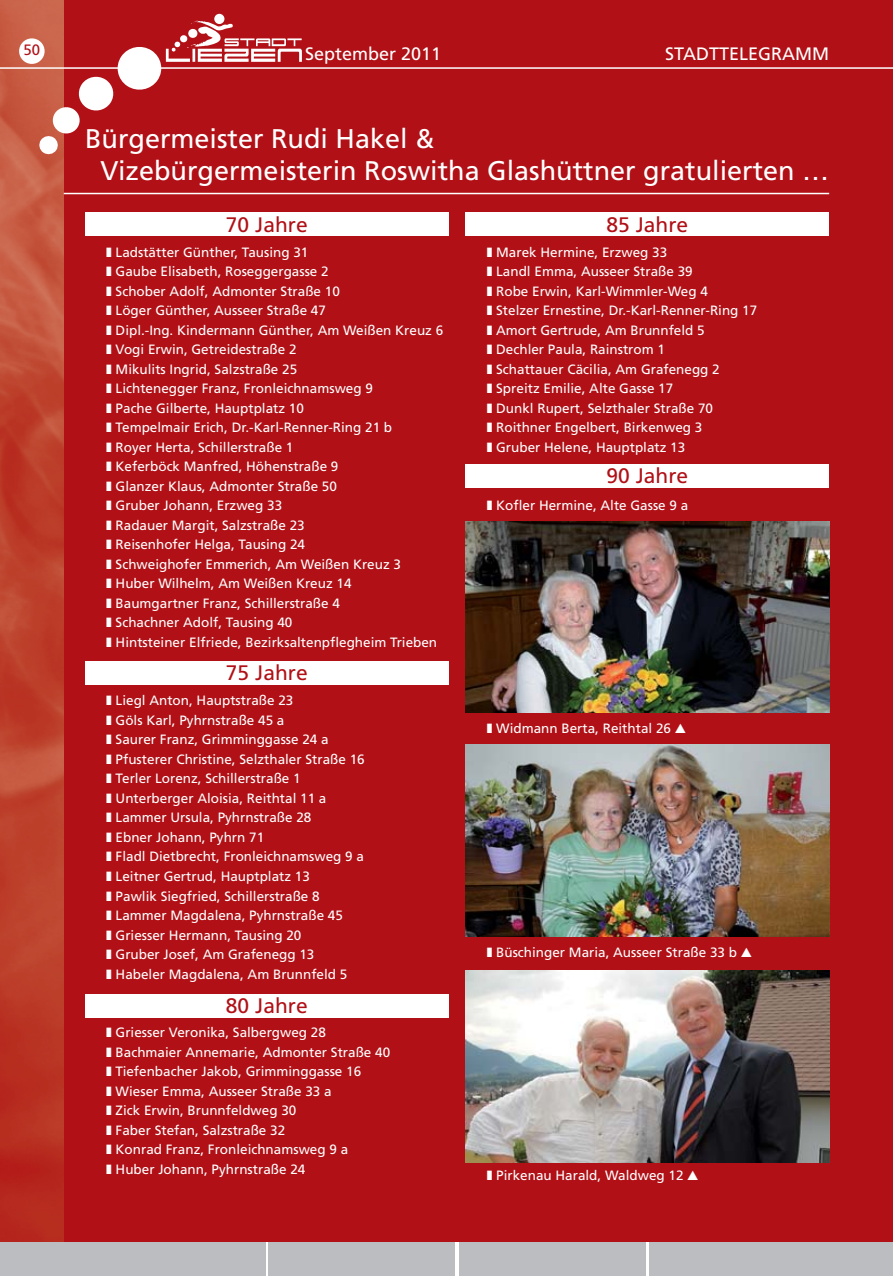
<style>
.page{position:relative;width:893px;height:1276px;background:#fff}
.page>*{position:absolute;margin:0;border:0;box-sizing:border-box;transform-origin:0 0}
.t1{font:27px/32.4px "Frutiger";color:#fff}
.t2{font:21px "Frutiger";color:#b01016}
.t3{font:18px "Frutiger";color:#fff}
.t4{font:15px "Frutiger";color:#b01016}
.t5{font:13.5px/19.5px "Frutiger";color:#fff}
.s1{font-family:"European Pi Three"}
</style>
<div class="page">
<div style="left:64px;top:0;width:829px;height:1242px;background:#b01016"></div>
<img style="left:466px;top:521px;width:363px;height:191px">
<img style="left:466px;top:745px;width:363px;height:191px">
<img style="left:466px;top:970px;width:363px;height:192px">
<img style="left:0;top:0;width:64px;height:1242px">
<div style="left:649px;top:1242px;width:244px;height:33px;background:#bbbdc0"></div>
<div style="left:459px;top:1242px;width:187px;height:33px;background:#bbbdc0"></div>
<div style="left:269px;top:1242px;width:186px;height:33px;background:#bbbdc0"></div>
<div style="left:0;top:1242px;width:265px;height:33px;background:#bbbdc0"></div>
<div style="left:19px;top:38px;width:26px;height:26px;background:#fff;border-radius:50%"></div>
<svg style="left:38px;top:21px;width:264px;height:134px"></svg>
<div style="left:214px;top:14px;width:10px;height:10px;background:#fff;border-radius:50%"></div>
<hr style="left:64px;top:193px;width:765px;height:1px;background:#fff">
<div style="left:85px;top:213px;width:364px;height:23px;background:#fff"></div>
<hr style="left:0;top:67px;width:893px;height:2px;background:#fff">
<div style="left:466px;top:464px;width:363px;height:23px;background:#fff"></div>
<div style="left:466px;top:213px;width:363px;height:23px;background:#fff"></div>
<div style="left:85px;top:661px;width:364px;height:23px;background:#fff"></div>
<div style="left:85px;top:994px;width:364px;height:23px;background:#fff"></div>
<p class="t4" style="left:24px;top:44px;width:18px">50</p>
<h3 class="t3" style="left:305px;top:47px;width:138px">September 2011</h3>
<h3 class="t3" style="left:665px;top:47px;width:165px">STADTTELEGRAMM</h3>
<h1 class="t1" style="left:101px;top:124px;width:730px;text-indent:-16px">Bürgermeister Rudi Hakel &amp;<br>Vizebürgermeisterin Roswitha Glashüttner gratulierten …</h1>
<h2 class="t2" style="left:226px;top:216px;width:83px">70 Jahre</h2>
<h2 class="t2" style="left:607px;top:216px;width:83px">85 Jahre</h2>
<p class="t5" style="left:106px;top:243px;width:338px">❚ Ladstätter Günther, Tausing 31<br>❚ Gaube Elisabeth, Roseggergasse 2<br>❚ Schober Adolf, Admonter Straße 10<br>❚ Löger Günther, Ausseer Straße 47<br>❚ Dipl.-Ing. Kindermann Günther, Am Weißen Kreuz 6 ❚ Vogi Erwin, Getreidestraße 2<br>❚ Mikulits Ingrid, Salzstraße 25<br>❚ Lichtenegger Franz, Fronleichnamsweg 9<br>❚ Pache Gilberte, Hauptplatz 10<br>❚ Tempelmair Erich, Dr.-Karl-Renner-Ring 21 b<br>❚ Royer Herta, Schillerstraße 1<br>❚ Keferböck Manfred, Höhenstraße 9<br>❚ Glanzer Klaus, Admonter Straße 50<br>❚ Gruber Johann, Erzweg 33<br>❚ Radauer Margit, Salzstraße 23<br>❚ Reisenhofer Helga, Tausing 24<br>❚ Schweighofer Emmerich, Am Weißen Kreuz 3<br>❚ Huber Wilhelm, Am Weißen Kreuz 14<br>❚ Baumgartner Franz, Schillerstraße 4<br>❚ Schachner Adolf, Tausing 40<br>❚ Hintsteiner Elfriede, Bezirksaltenpflegheim Trieben</p>
<h2 class="t2" style="left:226px;top:664px;width:83px">75 Jahre</h2>
<p class="t5" style="left:106px;top:692px;width:260px">❚ Liegl Anton, Hauptstraße 23<br>❚ Göls Karl, Pyhrnstraße 45 a<br>❚ Saurer Franz, Grimminggasse 24 a<br>❚ Pfusterer Christine, Selzthaler Straße 16 ❚ Terler Lorenz, Schillerstraße 1<br>❚ Unterberger Aloisia, Reithtal 11 a<br>❚ Lammer Ursula, Pyhrnstraße 28<br>❚ Ebner Johann, Pyhrn 71<br>❚ Fladl Dietbrecht, Fronleichnamsweg 9 a ❚ Leitner Gertrud, Hauptplatz 13<br>❚ Pawlik Siegfried, Schillerstraße 8<br>❚ Lammer Magdalena, Pyhrnstraße 45<br>❚ Griesser Hermann, Tausing 20<br>❚ Gruber Josef, Am Grafenegg 13<br>❚ Habeler Magdalena, Am Brunnfeld 5</p>
<h2 class="t2" style="left:226px;top:997px;width:83px">80 Jahre</h2>
<p class="t5" style="left:106px;top:1023px;width:285px">❚ Griesser Veronika, Salbergweg 28<br>❚ Bachmaier Annemarie, Admonter Straße 40 ❚ Tiefenbacher Jakob, Grimminggasse 16<br>❚ Wieser Emma, Ausseer Straße 33 a<br>❚ Zick Erwin, Brunnfeldweg 30<br>❚ Faber Stefan, Salzstraße 32<br>❚ Konrad Franz, Fronleichnamsweg 9 a<br>❚ Huber Johann, Pyhrnstraße 24</p>
<p class="t5" style="left:487px;top:243px;width:272px">❚ Marek Hermine, Erzweg 33<br>❚ Landl Emma, Ausseer Straße 39<br>❚ Robe Erwin, Karl-Wimmler-Weg 4<br>❚ Stelzer Ernestine, Dr.-Karl-Renner-Ring 17 ❚ Amort Gertrude, Am Brunnfeld 5<br>❚ Dechler Paula, Rainstrom 1<br>❚ Schattauer Cäcilia, Am Grafenegg 2<br>❚ Spreitz Emilie, Alte Gasse 17<br>❚ Dunkl Rupert, Selzthaler Straße 70<br>❚ Roithner Engelbert, Birkenweg 3<br>❚ Gruber Helene, Hauptplatz 13</p>
<h2 class="t2" style="left:607px;top:467px;width:83px">90 Jahre</h2>
<p class="t5" style="left:487px;top:497px;width:203px">❚ Kofler Hermine, Alte Gasse 9 a</p>
<p class="t5" style="left:487px;top:720px;width:201px">❚ Widmann Berta, Reithtal 26 <span class="s1">-</span></p>
<p class="t5" style="left:487px;top:943px;width:267px">❚ Büschinger Maria, Ausseer Straße 33 b <span class="s1">-</span></p>
<p class="t5" style="left:487px;top:1166px;width:213px">❚ Pirkenau Harald, Waldweg 12 <span class="s1">-</span></p>
</div>
